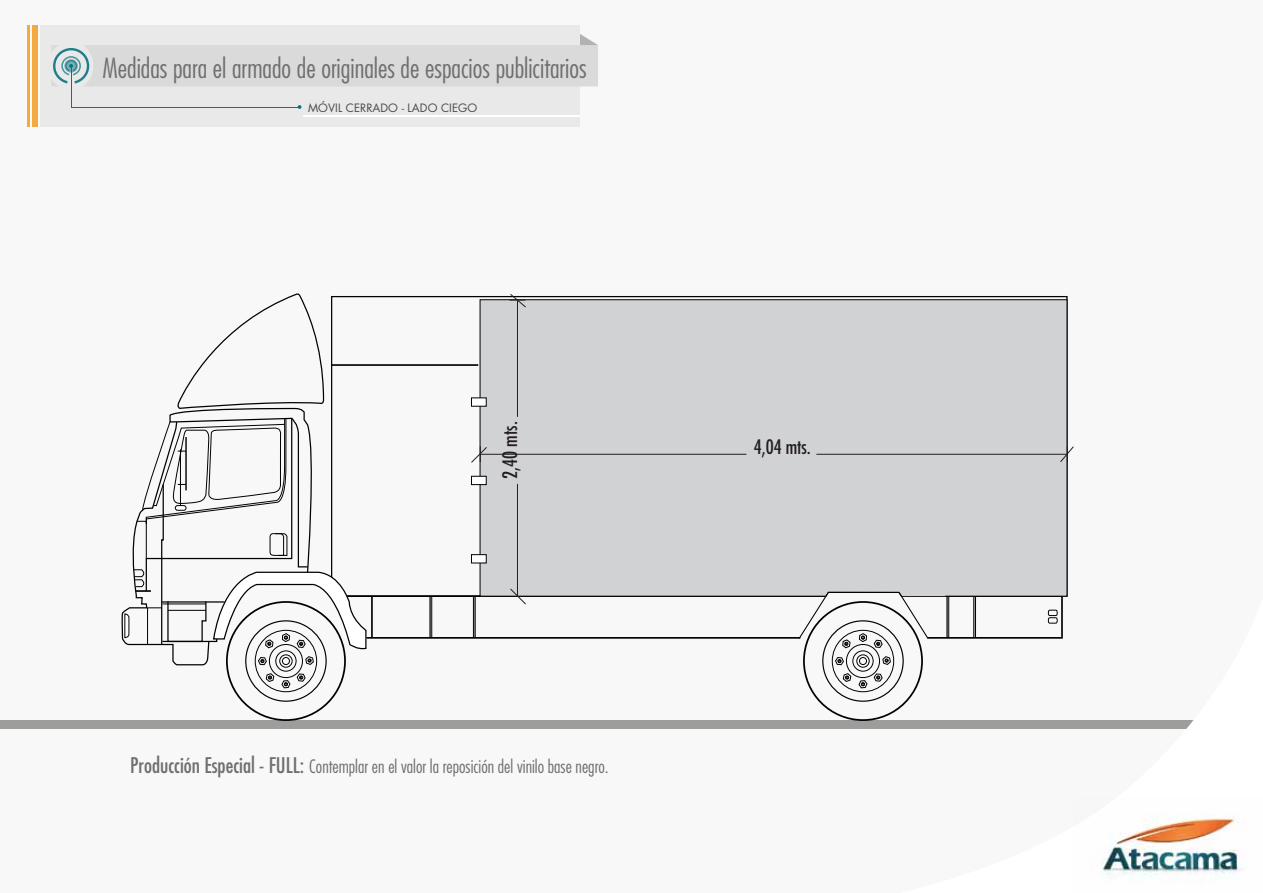
<style>
.page{position:relative;width:1263px;height:893px;background:#f8f8f8}
.page>*{position:absolute;margin:0;border:0;box-sizing:border-box;transform-origin:0 0}
.t1{font:300 condensed 27px "Futura Std";color:#706f6f}
.t2{font:condensed 19.5px "Futura Std";color:#231f20}
.t3{font:300 condensed 18px "Futura Std";color:#706f6f}
.t4{font:11.25px "Futura Std";letter-spacing:.005em;color:#4a4a49}
.s1{font-weight:400;font-size:21px}
</style>
<div class="page">
<div style="left:40px;top:25px;width:540px;height:102px;background:#e9e9e9"></div>
<hr style="left:303px;top:115px;width:277px;height:2px;background:#fff">
<svg style="left:51px;top:34px;width:547px;height:52px"></svg>
<div style="left:32px;top:25px;width:6px;height:102px;background:#f4aa40"></div>
<hr style="left:27px;top:25px;width:3px;height:102px;background:#f49712">
<hr style="left:71px;top:67px;width:1px;height:40px;background:#0a7482">
<hr style="left:71px;top:107px;width:228px;height:1px;background:#0a7482">
<div style="left:0;top:720px;width:1211px;height:9px;background:#9d9d9c"></div>
<svg style="left:177px;top:293px;width:148px;height:428px"></svg>
<hr style="left:366px;top:637px;width:434px;height:2px;background:#000101">
<hr style="left:429px;top:596px;width:2px;height:42px;background:#000101">
<hr style="left:474px;top:596px;width:2px;height:41px;background:#000101">
<hr style="left:371px;top:596px;width:2px;height:42px;background:#000101">
<hr style="left:431px;top:596px;width:1px;height:42px;background:#000101">
<hr style="left:473px;top:596px;width:1px;height:42px;background:#000101">
<svg style="left:331px;top:296px;width:737px;height:301px"></svg>
<div style="left:479px;top:299px;width:589px;height:298px;background:#d1d2d4"></div>
<hr style="left:332px;top:364px;width:146px;height:2px;background:#000101">
<svg style="left:124px;top:417px;width:243px;height:233px"></svg>
<div style="left:471px;top:397px;width:16px;height:10px;background:#fff;border:1px solid #000101"></div>
<div style="left:471px;top:554px;width:16px;height:9px;background:#fff;border:1px solid #000101"></div>
<div style="left:471px;top:476px;width:16px;height:9px;background:#fff;border:1px solid #000101"></div>
<hr style="left:480px;top:454px;width:266px;height:1px;background:#231f20">
<hr style="left:816px;top:454px;width:251px;height:1px;background:#231f20">
<svg style="left:471px;top:446px;width:16px;height:17px"></svg>
<svg style="left:1060px;top:446px;width:14px;height:16px"></svg>
<hr style="left:517px;top:484px;width:1px;height:113px;background:#231f20">
<hr style="left:517px;top:299px;width:1px;height:118px;background:#231f20">
<svg style="left:510px;top:589px;width:16px;height:15px"></svg>
<svg style="left:510px;top:294px;width:16px;height:13px"></svg>
<svg style="left:666px;top:505px;width:545px;height:224px"></svg>
<img style="left:1102px;top:818px;width:138px;height:57px">
<h1 class="t1" style="left:103px;top:52px;width:486px">Medidas para el armado de originales de espacios publicitarios</h1>
<p class="t4" style="left:308px;top:101px;width:171px">MÓVIL CERRADO - LADO CIEGO</p>
<p class="t2" style="left:498px;top:479px;width:59px;rotate:-90deg">2,40 mts.</p>
<p class="t3" style="left:130px;top:756px;width:480px"><span class="s1">Producción Especial - FULL:</span> Contemplar en el valor la reposición del vinilo base negro.</p>
<p class="t2" style="left:754px;top:435px;width:59px">4,04 mts.</p>
</div>
